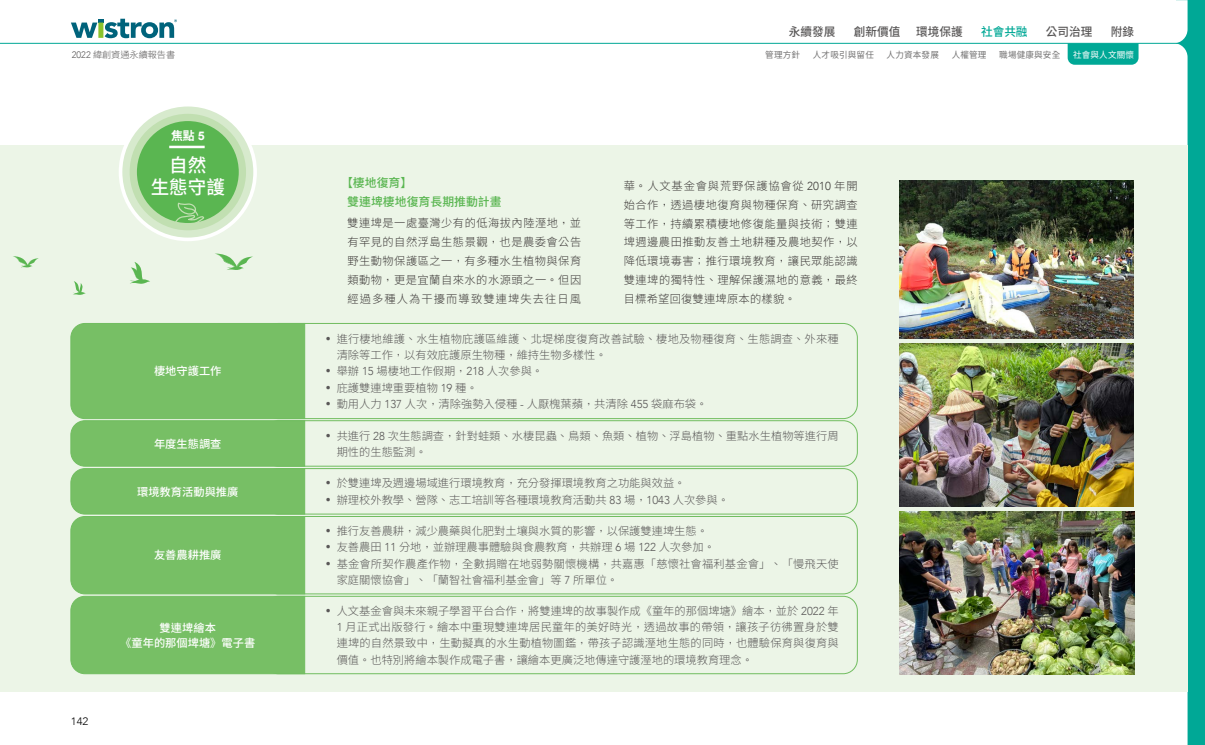
<style>
.page{position:relative;width:1205px;height:745px;background:#fff}
.page>*{position:absolute;margin:0;border:0;box-sizing:border-box;transform-origin:0 0}
.t1{font:500 18.75px/22.2px "Source Han Sans TC";color:#fff;text-align:center}
.t2{font:500 11.88px/18.8px "Source Han Sans TC";color:#5ab651}
.t3{font:500 11.88px "Source Han Sans TC";color:#595757}
.t4{font:500 11.88px "Source Han Sans TC";color:#00a896}
.t5{font:700 11.88px "Source Han Sans TC";color:#fff}
.t6{font:300 11.25px/18.8px "Source Han Sans TC";letter-spacing:.045em;color:#3e3a39;text-align:justify}
.t7{font:300 11.12px/16.2px "Source Han Sans TC";color:#595757}
.t8{font:500 11.12px/15px "Source Han Sans TC";color:#fff;text-align:center}
.t9{font:300 10.75px "Avenir";color:#000;scale:1.05 1}
.t10{font:300 9px "Source Han Sans TC";color:#595757}
.t11{font:8.75px "Source Han Sans TC";letter-spacing:.02em;color:#727171}
.t12{font:8.75px "Source Han Sans TC";letter-spacing:.02em;color:#fff}
.s1{font-family:"Avenir";font-size:9.25px}
.s2{font-family:"Arial"}
.s3{font-family:"Taipei Sans TC Beta";font-weight:400}
.s4{font-family:"Taipei Sans TC Beta"}
.s5{font-family:"Avenir";font-size:11.62px}
.s6{font-family:"Avenir";font-weight:400;font-size:9.75px}
.s7{font-family:"Avenir";font-size:11.5px}
.s8{font-family:"Avenir";font-size:10.75px}
</style>
<div class="page">
<div style="left:1176px;top:0;width:29px;height:744px;background:#00a896"></div>
<svg style="left:0;top:0;width:1187px;height:43px"></svg>
<svg style="left:1144px;top:44px;width:43px;height:700px"></svg>
<hr style="left:0;top:43px;width:1196px;height:1px;background:#00a896">
<div style="left:0;top:145px;width:1187px;height:546px;background:#ecf5e7"></div>
<svg style="left:1067px;top:43px;width:71px;height:22px;background:#08aa99"></svg>
<svg style="left:71px;top:19px;width:106px;height:19px"></svg>
<div style="left:119px;top:103px;width:138px;height:138px;background:#fff;border-radius:50%"></div>
<div style="left:122px;top:106px;width:131px;height:131px;background:#d7eacd;border-radius:50%"></div>
<div style="left:130px;top:114px;width:116px;height:116px;background:#c1dfb1;border-radius:50%"></div>
<div style="left:137px;top:121px;width:102px;height:102px;background:#5ab651;border-radius:50%"></div>
<hr style="left:169px;top:146px;width:36px;height:2px;background:#fff">
<svg style="left:174px;top:202px;width:31px;height:21px"></svg>
<img style="left:900px;top:180px;width:234px;height:158px">
<img style="left:900px;top:343px;width:234px;height:163px">
<img style="left:900px;top:511px;width:234px;height:162px">
<div style="left:264px;top:323px;width:593px;height:95px;border:1px solid #71bd60;border-radius:14px"></div>
<div style="left:264px;top:516px;width:593px;height:77px;border:1px solid #71bd60;border-radius:14px"></div>
<div style="left:264px;top:595px;width:593px;height:78px;border:1px solid #71bd60;border-radius:14px"></div>
<div style="left:264px;top:420px;width:593px;height:46px;border:1px solid #71bd60;border-radius:14px"></div>
<div style="left:264px;top:468px;width:593px;height:46px;border:1px solid #71bd60;border-radius:14px"></div>
<div style="left:70px;top:322px;width:235px;height:352px;background:#77bf65"></div>
<svg style="left:13px;top:256px;width:26px;height:11px"></svg>
<svg style="left:130px;top:262px;width:20px;height:22px"></svg>
<svg style="left:73px;top:281px;width:13px;height:14px"></svg>
<svg style="left:215px;top:253px;width:38px;height:17px"></svg>
<p class="t10" style="left:72px;top:50px;width:105px"><span class="s1">2022</span> 緯創資通永續報告書</p>
<p class="t5" style="left:171px;top:129px;width:35px">焦點 <span class="s2">5</span></p>
<h1 class="t1" style="left:151px;top:154px;width:76px">自然<br>生態守護</h1>
<p class="t8" style="left:154px;top:363px;width:69px">棲地守護工作</p>
<p class="t3" style="left:789px;top:25px;width:48px">永續發展</p>
<p class="t3" style="left:854px;top:25px;width:48px">創新價值</p>
<p class="t3" style="left:916px;top:25px;width:48px">環境保護</p>
<p class="t4" style="left:981px;top:25px;width:48px">社會共融</p>
<p class="t3" style="left:1046px;top:25px;width:48px">公司治理</p>
<p class="t3" style="left:1111px;top:25px;width:25px">附錄</p>
<p class="t11" style="left:765px;top:50px;width:36px">管理方針</p>
<p class="t11" style="left:813px;top:50px;width:63px">人才吸引與留任</p>
<p class="t11" style="left:886px;top:50px;width:54px">人力資本發展</p>
<p class="t11" style="left:951px;top:50px;width:36px">人權管理</p>
<p class="t11" style="left:999px;top:50px;width:63px">職場健康與安全</p>
<p class="t12" style="left:1073px;top:50px;width:63px">社會與人文關懷</p>
<p class="t2" style="left:347px;top:173px;width:156px;text-indent:-6px"><span class="s3">【</span>棲地復育<span class="s3">】<br></span>雙連埤棲地復育長期推動計畫</p>
<p class="t6" style="left:347px;top:214px;width:235px">雙連埤是一處臺灣少有的低海拔內陸溼地<span class="s4">，</span>並有罕見的自然浮島生態景觀<span class="s4">，</span>也是農委會公告野生動物保護區之一<span class="s4">，</span>有多種水生植物與保育類動物<span class="s4">，</span>更是宜蘭自來水的水源頭之一<span class="s4">。</span>但因經過多種人為干擾而導致雙連埤失去往日風</p>
<p class="t6" style="left:624px;top:176px;width:235px">華<span class="s4">。</span>人文基金會與荒野保護協會從 <span class="s5">2010</span> 年開始合作<span class="s4">，</span>透過棲地復育與物種保育<span class="s4">、</span>研究調查等工作<span class="s4">，</span>持續累積棲地修復能量與技術<span class="s4">；</span>雙連埤週邊農田推動友善土地耕種及農地契作<span class="s4">，</span>以降低環境毒害<span class="s4">；</span>推行環境教育<span class="s4">，</span>讓民眾能認識雙連埤的獨特性<span class="s4">、</span>理解保護濕地的意義<span class="s4">，</span>最終目標希望回復雙連埤原本的樣貌<span class="s4">。</span></p>
<p class="t7" style="left:337px;top:330px;width:503px;text-indent:-11px"><span class="s6">•</span> 進行棲地維護<span class="s4">、</span>水生植物庇護區維護<span class="s4">、</span>北堤梯度復育改善試驗<span class="s4">、</span>棲地及物種復育<span class="s4">、</span>生態調查<span class="s4">、</span>外來種清除等工作<span class="s4">，</span>以有效庇護原生物種<span class="s4">，</span>維持生物多樣性<span class="s4">。</span></p>
<p class="t7" style="left:326px;top:363px;width:219px"><span class="s6">•</span> 舉辦 <span class="s7">15</span> 場棲地工作假期<span class="s4">，</span><span class="s7">218</span> 人次參與<span class="s4">。</span></p>
<p class="t7" style="left:326px;top:379px;width:153px"><span class="s6">•</span> 庇護雙連埤重要植物 <span class="s7">19</span> 種<span class="s4">。</span></p>
<p class="t7" style="left:326px;top:395px;width:383px"><span class="s6">•</span> 動用人力 <span class="s7">137</span> 人次<span class="s4">，</span>清除強勢入侵種 <span class="s8">-</span> 人厭槐葉蘋<span class="s4">，</span>共清除 <span class="s7">455</span> 袋麻布袋<span class="s4">。</span></p>
<p class="t8" style="left:154px;top:436px;width:69px">年度生態調查</p>
<p class="t7" style="left:337px;top:427px;width:503px;text-indent:-11px"><span class="s6">•</span> 共進行 <span class="s7">28</span> 次生態調查<span class="s4">，</span>針對蛙類<span class="s4">、</span>水棲昆蟲<span class="s4">、</span>鳥類<span class="s4">、</span>魚類<span class="s4">、</span>植物<span class="s4">、</span>浮島植物<span class="s4">、</span>重點水生植物等進行周期性的生態監測<span class="s4">。</span></p>
<p class="t8" style="left:137px;top:484px;width:103px">環境教育活動與推廣</p>
<p class="t7" style="left:326px;top:475px;width:361px"><span class="s6">•</span> 於雙連埤及週邊場域進行環境教育<span class="s4">，</span>充分發揮環境教育之功能與效益<span class="s4">。</span></p>
<p class="t7" style="left:326px;top:491px;width:405px"><span class="s6">•</span> 辦理校外教學<span class="s4">、</span>營隊<span class="s4">、</span>志工培訓等各種環境教育活動共 <span class="s7">83</span> 場<span class="s4">，</span><span class="s7">1043</span> 人次參與<span class="s4">。</span></p>
<p class="t9" style="left:71px;top:714px;width:18px">142</p>
<p class="t8" style="left:154px;top:547px;width:69px">友善農耕推廣</p>
<p class="t8" style="left:120px;top:620px;width:137px">雙連埤繪本<br><span class="s3">《</span>童年的那個埤塘<span class="s3">》</span>電子書</p>
<p class="t7" style="left:326px;top:522px;width:383px"><span class="s6">•</span> 推行友善農耕<span class="s4">，</span>減少農藥與化肥對土壤與水質的影響<span class="s4">，</span>以保護雙連埤生態<span class="s4">。</span></p>
<p class="t7" style="left:326px;top:539px;width:390px"><span class="s6">•</span> 友善農田 <span class="s7">11</span> 分地<span class="s4">，</span>並辦理農事體驗與食農教育<span class="s4">，</span>共辦理 <span class="s7">6</span> 場 <span class="s7">122</span> 人次參加<span class="s4">。</span></p>
<p class="t7" style="left:337px;top:555px;width:503px;text-indent:-11px"><span class="s6">•</span> 基金會所契作農產作物<span class="s4">，</span>全數捐贈在地弱勢關懷機構<span class="s4">，</span>共嘉惠<span class="s4">「</span>慈懷社會福利基金會<span class="s4">」、「</span>慢飛天使家庭關懷協會<span class="s4">」、「</span>蘭智社會福利基金會<span class="s4">」</span>等 <span class="s7">7</span> 所單位<span class="s4">。</span></p>
<p class="t7" style="left:337px;top:602px;width:504px;text-align:justify;text-indent:-11px"><span class="s6">•</span> 人文基金會與未來親子學習平台合作<span class="s4">，</span>將雙連埤的故事製作成<span class="s4">《</span>童年的那個埤塘<span class="s4">》</span>繪本<span class="s4">，</span>並於 <span class="s7">2022</span> 年<span class="s7">1</span> 月正式出版發行<span class="s4">。</span>繪本中重現雙連埤居民童年的美好時光<span class="s4">，</span>透過故事的帶領<span class="s4">，</span>讓孩子彷彿置身於雙連埤的自然景致中<span class="s4">，</span>生動擬真的水生動植物圖鑑<span class="s4">，</span>帶孩子認識溼地生態的同時<span class="s4">，</span>也體驗保育與復育與價值<span class="s4">。</span>也特別將繪本製作成電子書<span class="s4">，</span>讓繪本更廣泛地傳達守護溼地的環境教育理念<span class="s4">。</span></p>
</div>
